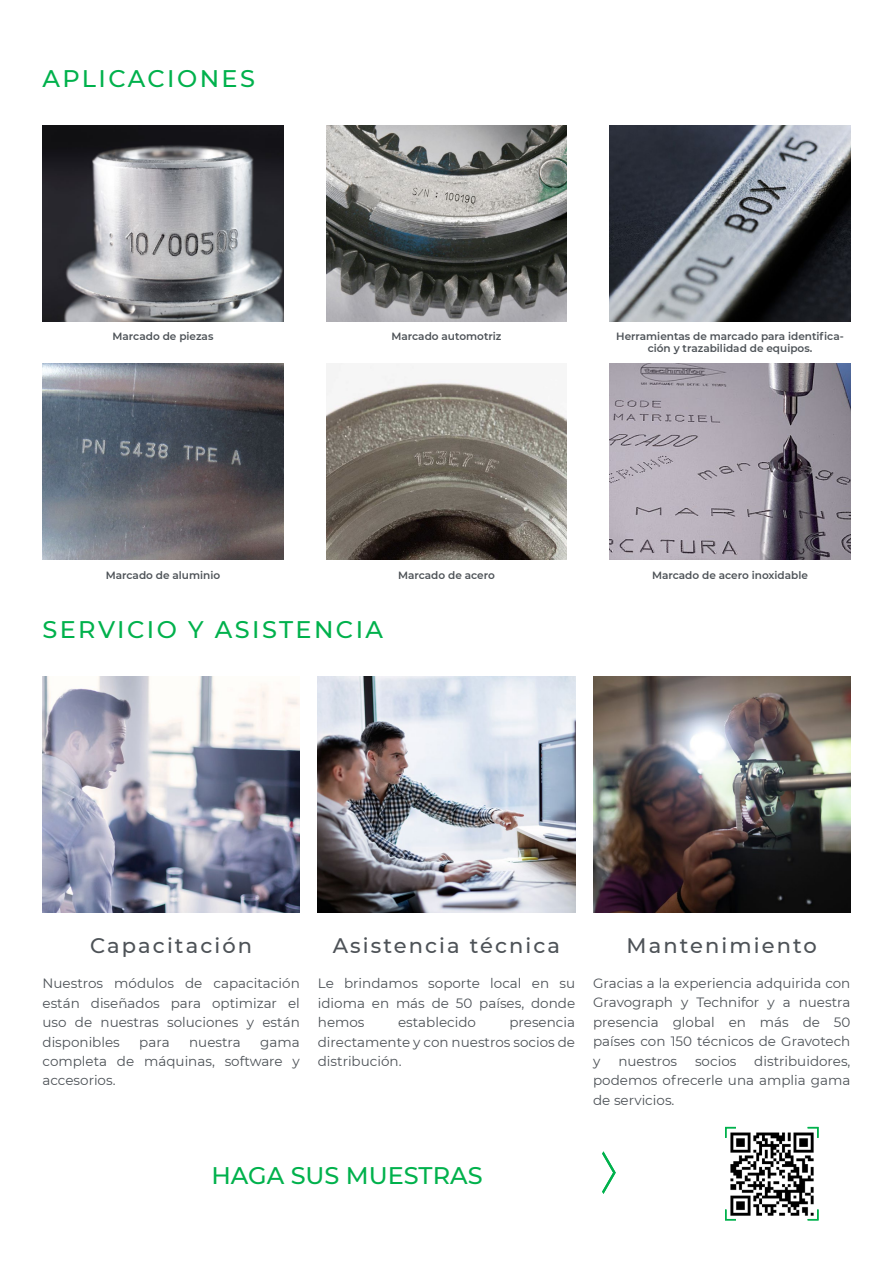
<style>
.page{position:relative;width:893px;height:1263px;background:#fff}
.page>*{position:absolute;margin:0;border:0;box-sizing:border-box;transform-origin:0 0}
.t1{font:500 24px "Montserrat";letter-spacing:.1em;color:#00b14c}
.t2{font:500 24px "Montserrat";color:#00b14c}
.t3{font:500 21px "Montserrat";letter-spacing:.1em;color:#4d5257}
.t4{font:13.5px/19.5px "Montserrat";color:#4d5257;text-align:justify}
.t5{font:600 10.5px/12px "Montserrat";color:#4d5257;text-align:center}
</style>
<div class="page">
<img style="left:43px;top:126px;width:240px;height:195px">
<img style="left:609px;top:126px;width:241px;height:195px">
<img style="left:326px;top:126px;width:241px;height:195px">
<img style="left:326px;top:364px;width:241px;height:195px">
<img style="left:43px;top:364px;width:240px;height:195px">
<img style="left:609px;top:364px;width:241px;height:195px">
<img style="left:43px;top:676px;width:257px;height:236px">
<img style="left:318px;top:676px;width:257px;height:236px">
<img style="left:593px;top:676px;width:257px;height:236px">
<img style="left:730px;top:1132px;width:84px;height:84px">
<svg style="left:602px;top:1151px;width:14px;height:43px"></svg>
<svg style="left:725px;top:1126px;width:12px;height:13px"></svg>
<svg style="left:725px;top:1208px;width:12px;height:13px"></svg>
<svg style="left:806px;top:1126px;width:13px;height:13px"></svg>
<svg style="left:806px;top:1208px;width:13px;height:13px"></svg>
<h1 class="t1" style="left:43px;top:62px;width:214px">APLICACIONES</h1>
<p class="t5" style="left:113px;top:330px;width:102px">Marcado de piezas</p>
<p class="t5" style="left:391px;top:330px;width:111px">Marcado automotriz</p>
<p class="t5" style="left:616px;top:330px;width:229px">Herramientas de marcado para identifica&shy;ción y trazabilidad de equipos.</p>
<p class="t5" style="left:106px;top:569px;width:116px">Marcado de aluminio</p>
<p class="t5" style="left:652px;top:569px;width:157px">Marcado de acero inoxidable</p>
<p class="t5" style="left:398px;top:569px;width:98px">Marcado de acero</p>
<h1 class="t1" style="left:43px;top:612px;width:342px">SERVICIO Y ASISTENCIA</h1>
<h2 class="t3" style="left:90px;top:931px;width:164px">Capacitación</h2>
<h2 class="t3" style="left:333px;top:931px;width:229px">Asistencia técnica</h2>
<h2 class="t3" style="left:627px;top:931px;width:192px">Mantenimiento</h2>
<p class="t4" style="left:318px;top:973px;width:259px">Le brindamos soporte local en su idioma en más de 50 países, donde hemos</p>
<p class="t4" style="left:593px;top:973px;width:259px">Gracias a la experiencia adquirida con Gravograph y Technifor y a nuestra presencia global en más de 50 países con 150 técnicos de Gravotech y</p>
<p class="t4" style="left:43px;top:973px;width:259px">Nuestros módulos de capacitación están diseñados para optimizar el uso de nuestras soluciones y están disponibles</p>
<p class="t4" style="left:318px;top:1012px;width:259px;text-indent:192px">presencia directamente y con nuestros socios de distribución.</p>
<p class="t4" style="left:398px;top:1012px;width:79px">establecido</p>
<p class="t4" style="left:139px;top:1031px;width:32px">para</p>
<p class="t4" style="left:189px;top:1031px;width:53px">nuestra</p>
<p class="t4" style="left:43px;top:1031px;width:259px;text-indent:218px">gama completa de máquinas, software y accesorios.</p>
<p class="t4" style="left:593px;top:1051px;width:259px;text-indent:161px">distribuidores, podemos ofrecerle una amplia gama de servicios.</p>
<p class="t4" style="left:618px;top:1051px;width:60px">nuestros</p>
<p class="t4" style="left:695px;top:1051px;width:43px">socios</p>
<h1 class="t2" style="left:211px;top:1159px;width:273px">HAGA SUS MUESTRAS</h1>
</div>
